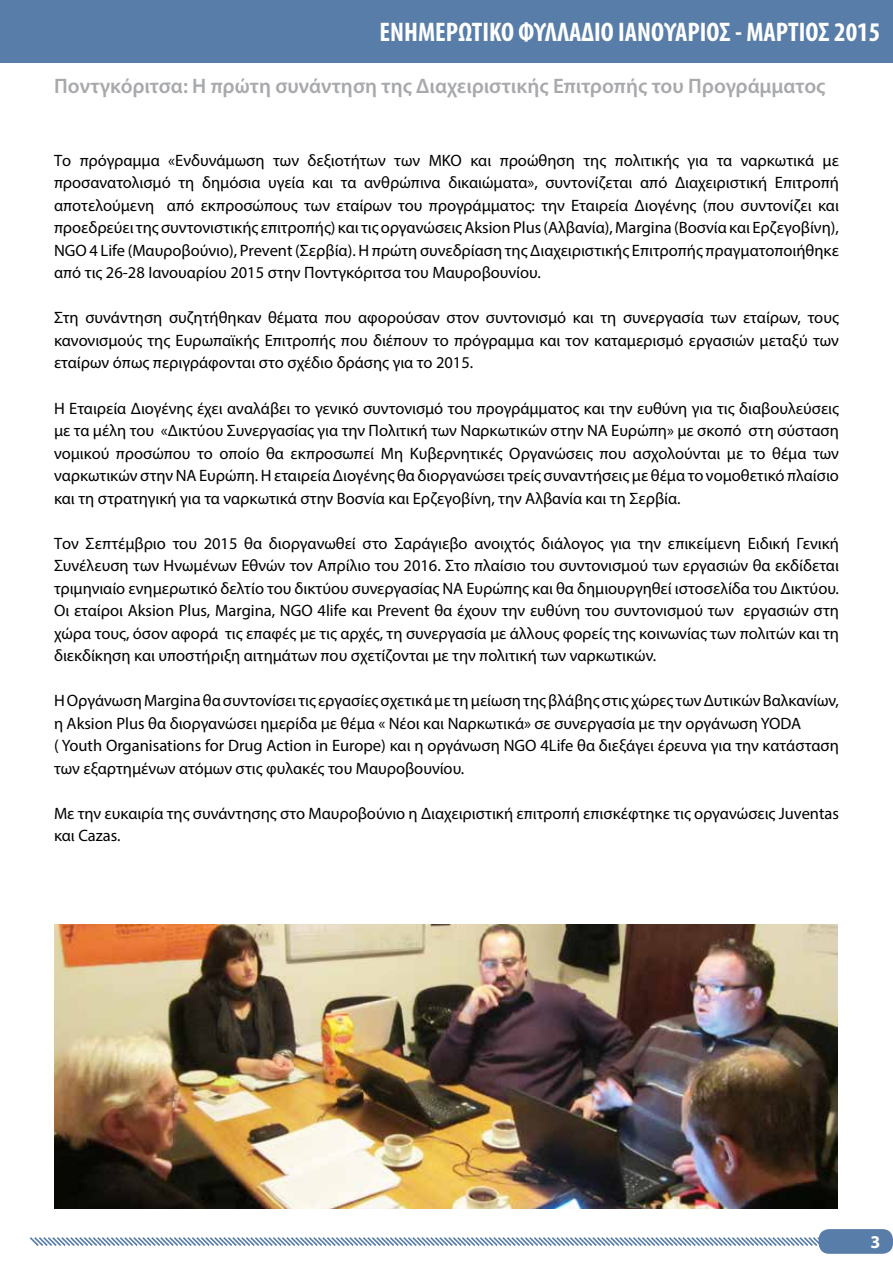
<style>
.page{position:relative;width:893px;height:1263px;background:#fff}
.page>*{position:absolute;margin:0;border:0;box-sizing:border-box;transform-origin:0 0}
.t1{font:700 condensed 27px "Myriad Pro";color:#fff}
.t2{font:600 21px "Myriad Pro";color:#a7a9ac}
.t3{font:700 18px "Myriad Pro";color:#fff}
.t4{font:16.5px/22.5px "Myriad Pro";color:#000}
</style>
<div class="page">
<div style="left:0;top:0;width:893px;height:62px;background:#587da8"></div>
<svg style="left:30px;top:1235px;width:790px;height:13px"></svg>
<div style="left:819px;top:1229px;width:74px;height:25px;background:#587da8;border-radius:11px"></div>
<img style="left:54px;top:924px;width:784px;height:284px">
<h1 class="t1" style="left:380px;top:15px;width:502px">ΕΝΗΜΕΡΩΤΙΚΟ ΦΥΛΛΑΔΙΟ ΙΑΝΟΥΑΡΙΟΣ - ΜΑΡΤΙΟΣ 2015</h1>
<p class="t2" style="left:54px;top:73px;width:773px">Ποντγκόριτσα Η: πρώτη συνάντηση της Διαχειριστικής Επιτροπής του Προγράμματος</p>
<p class="t4" style="left:54px;top:149px;width:19px">Το</p>
<p class="t4" style="left:80px;top:149px;width:82px">πρόγραμμα</p>
<p class="t4" style="left:168px;top:149px;width:98px">«Ενδυνάμωση</p>
<p class="t4" style="left:273px;top:149px;width:28px">των</p>
<p class="t4" style="left:308px;top:149px;width:80px">δεξιοτήτων</p>
<p class="t4" style="left:394px;top:149px;width:28px">των</p>
<p class="t4" style="left:429px;top:149px;width:35px">ΜΚΟ</p>
<p class="t4" style="left:470px;top:149px;width:22px">και</p>
<p class="t4" style="left:500px;top:149px;width:77px">προώθηση</p>
<p class="t4" style="left:583px;top:149px;width:24px">της</p>
<p class="t4" style="left:615px;top:149px;width:66px">πολιτικής</p>
<p class="t4" style="left:688px;top:149px;width:22px">για</p>
<p class="t4" style="left:717px;top:149px;width:17px">τα</p>
<p class="t4" style="left:741px;top:149px;width:75px">ναρκωτικά</p>
<p class="t4" style="left:822px;top:149px;width:18px">με</p>
<p class="t4" style="left:167px;top:171px;width:673px;text-indent:-113px">προσανατολισμό<br>από εκπροσώπους των εταίρων του προγράμματος: την Εταιρεία Διογένης (που συντονίζει και</p>
<p class="t4" style="left:202px;top:171px;width:60px">δημόσια</p>
<p class="t4" style="left:364px;top:171px;width:78px">ανθρώπινα</p>
<p class="t4" style="left:448px;top:171px;width:91px">δικαιώματα ,»</p>
<p class="t4" style="left:545px;top:171px;width:88px">συντονίζεται</p>
<p class="t4" style="left:268px;top:171px;width:38px">υγεία</p>
<p class="t4" style="left:640px;top:171px;width:29px">από</p>
<p class="t4" style="left:675px;top:171px;width:94px">Διαχειριστική</p>
<p class="t4" style="left:775px;top:171px;width:66px">Επιτροπή</p>
<p class="t4" style="left:178px;top:171px;width:17px">τη</p>
<p class="t4" style="left:312px;top:171px;width:22px">και</p>
<p class="t4" style="left:341px;top:171px;width:17px">τα</p>
<p class="t4" style="left:54px;top:194px;width:786px">αποτελούμενη<br>προεδρεύειτηςσυντονιστικήςεπιτροπής)καιτιςοργανώσειςAksionPlus(Αλβανία ,) Margina(ΒοσνίακαιΕρζεγοβίνη ,( NGO 4 Life (Μαυροβούνιο ,) Prevent (Σερβία Η.) πρώτη συνεδρίαση της Διαχειριστικής Επιτροπής πραγματοποιήθηκε από τις 26-28 Ιανουαρίου 2015 στην Ποντγκόριτσα του Μαυροβουνίου.</p>
<p class="t4" style="left:54px;top:306px;width:786px;text-align:justify">Στη συνάντηση συζητήθηκαν θέματα που αφορούσαν στον συντονισμό και τη συνεργασία των εταίρων, τους κανονισμούς της Ευρωπαϊκής Επιτροπής που διέπουν το πρόγραμμα και τον καταμερισμό εργασιών μεταξύ των εταίρων όπως περιγράφονται στο σχέδιο δράσης για το 2015.</p>
<p class="t4" style="left:54px;top:396px;width:787px;text-align:justify">Η Εταιρεία Διογένης έχει αναλάβει το γενικό συντονισμό του προγράμματος και την ευθύνη για τις διαβουλεύσεις με τα μέλη του «Δικτύου Συνεργασίας για την Πολιτική των Ναρκωτικών στην ΝΑ Ευρώπη» με σκοπό στη σύσταση νομικού προσώπου το οποίο θα εκπροσωπεί Μη Κυβερνητικές Οργανώσεις που ασχολούνται με το θέμα των ναρκωτικώνστηνΝΑΕυρώπη Η. εταιρείαΔιογένηςθαδιοργανώσειτρείςσυναντήσειςμεθέματονομοθετικόπλαίσιο και τη στρατηγική για τα ναρκωτικά στην Βοσνία και Ερζεγοβίνη, την Αλβανία και τη Σερβία.</p>
<p class="t4" style="left:54px;top:531px;width:786px;text-align:right">Τον Σεπτέμβριο του 2015 θα διοργανωθεί στο Σαράγιεβο ανοιχτός διάλογος για την επικείμενη Ειδική Γενική Συνέλευση των Ηνωμένων Εθνών τον Απρίλιο του 2016. Στο πλαίσιο του συντονισμού των εργασιών θα εκδίδεται τριμηνιαίο ενημερωτικό δελτίο του δικτύου συνεργασίας ΝΑ Ευρώπης και θα δημιουργηθεί ιστοσελίδα του Δικτύου. εργασιών στη</p>
<p class="t4" style="left:54px;top:599px;width:786px">Οι εταίροι Aksion Plus, Margina, NGO 4life και Prevent θα έχουν την ευθύνη του συντονισμού των<br>χώρα τους, όσον αφορά τις επαφές με τις αρχές, τη συνεργασία με άλλους φορείς της κοινωνίας των πολιτών και τη διεκδίκηση και υποστήριξη αιτημάτων που σχετίζονται με την πολιτική των ναρκωτικών.</p>
<p class="t4" style="left:54px;top:689px;width:786px">ΗΟργάνωσηMarginaθασυντονίσειτιςεργασίεςσχετικάμετημείωσητηςβλάβηςστιςχώρεςτωνΔυτικώνΒαλκανίων, η Aksion Plus θα διοργανώσει ημερίδα με θέμα « Νέοι και Ναρκωτικά» σε συνεργασία με την οργάνωση YODA<br>( Youth Organisations for Drug Action in Europe) και η οργάνωση NGO 4Life θα διεξάγει έρευνα για την κατάσταση των εξαρτημένων ατόμων στις φυλακές του Μαυροβουνίου.</p>
<p class="t4" style="left:54px;top:802px;width:786px">Με την ευκαιρία της συνάντησης στο Μαυροβούνιο η Διαχειριστική επιτροπή επισκέφτηκε τις οργανώσεις Juventas και Cazas.</p>
<p class="t3" style="left:870px;top:1230px;width:11px">3</p>
</div>
